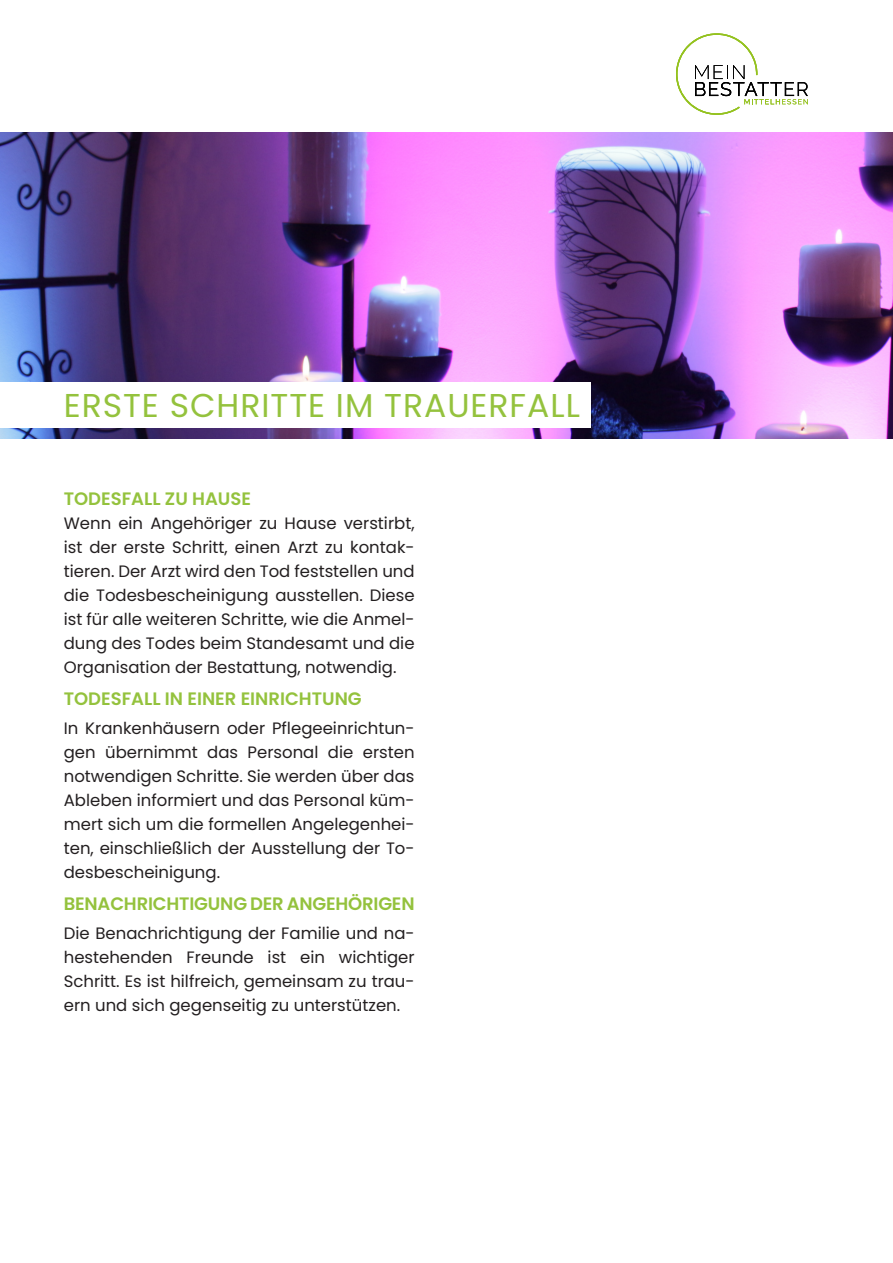
<style>
.page{position:relative;width:893px;height:1263px;background:#fff}
.page>*{position:absolute;margin:0;border:0;box-sizing:border-box;transform-origin:0 0}
.H1_Überschrift{font:33px "Poppins";letter-spacing:.03em;color:#94c23d}
.Grundtext{font:600 18px "Poppins";color:#94c23d}
.Grundtext-2{font:16.5px/24px "Poppins";color:#231f20;text-align:justify}
</style>
<div class="page">
<svg style="left:676px;top:33px;width:132px;height:82px"></svg>
<img style="left:0;top:132px;width:893px;height:306px">
<div style="left:0;top:382px;width:591px;height:45px;background:#fff"></div>
<p class="H1_Überschrift" style="left:64px;top:386px;width:518px">ERSTE SCHRITTE IM TRAUERFALL</p>
<p class="Grundtext" style="left:64px;top:488px;width:189px">TODESFALL ZU HAUSE</p>
<p class="Grundtext-2" style="left:64px;top:511px;width:352px">Wenn ein Angehöriger zu Hause verstirbt, ist der erste Schritt, einen Arzt zu kontak&shy;tieren. Der Arzt wird den Tod feststellen und die Todesbescheinigung ausstellen. Diese ist für alle weiteren Schritte, wie die Anmel&shy;dung des Todes beim Standesamt und die Organisation der Bestattung, notwendig.</p>
<p class="Grundtext" style="left:64px;top:689px;width:299px">TODESFALL IN EINER EINRICHTUNG</p>
<p class="Grundtext-2" style="left:64px;top:716px;width:352px">In Krankenhäusern oder Pflegeeinrichtun&shy;gen übernimmt das Personal die ersten notwendigen Schritte. Sie werden über das Ableben informiert und das Personal küm&shy;mert sich um die formellen Angelegenhei&shy;ten, einschließlich der Ausstellung der To&shy;desbescheinigung.</p>
<p class="Grundtext" style="left:64px;top:893px;width:352px">BENACHRICHTIGUNG DER ANGEHÖRIGEN</p>
<p class="Grundtext-2" style="left:64px;top:921px;width:352px">Die Benachrichtigung der Familie und na&shy;hestehenden Freunde ist ein wichtiger Schritt. Es ist hilfreich, gemeinsam zu trau&shy;ern und sich gegenseitig zu unterstützen.</p>
</div>
